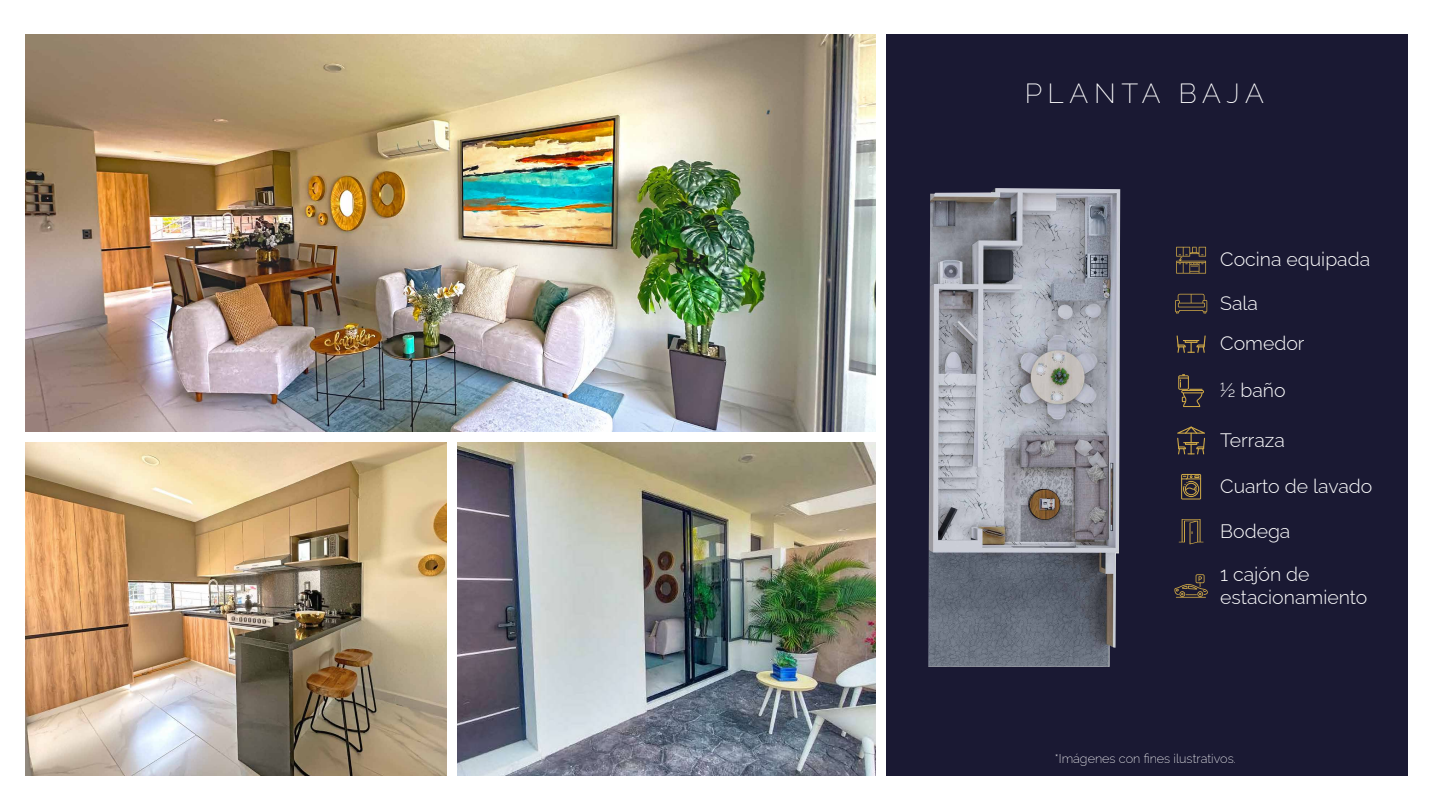
<style>
.page{position:relative;width:1440px;height:810px;background:#fff}
.page>*{position:absolute;margin:0;border:0;box-sizing:border-box;transform-origin:0 0}
.t1{font:100 27.75px "Raleway";letter-spacing:.2em;color:#fff}
.t2{font:100 19.5px/23.2px "Raleway";color:#fff}
.t3{font:100 12.67px "Raleway";color:#fff}
</style>
<div class="page">
<img style="left:26px;top:34px;width:850px;height:742px">
<div style="left:881px;top:34px;width:527px;height:742px;background:#1a1933"></div>
<img style="left:928px;top:188px;width:192px;height:479px">
<svg style="left:1177px;top:335px;width:29px;height:18px"></svg>
<svg style="left:1176px;top:247px;width:30px;height:27px"></svg>
<svg style="left:1175px;top:294px;width:32px;height:19px"></svg>
<svg style="left:1178px;top:374px;width:26px;height:33px"></svg>
<svg style="left:1177px;top:427px;width:28px;height:27px"></svg>
<svg style="left:1174px;top:574px;width:34px;height:23px"></svg>
<hr style="left:1176px;top:597px;width:30px;height:1px;background:#d2ab47">
<svg style="left:1179px;top:519px;width:25px;height:25px"></svg>
<svg style="left:1181px;top:474px;width:20px;height:26px"></svg>
<div style="left:448px;top:432px;width:9px;height:378px;background:#fff"></div>
<div style="left:0;top:432px;width:882px;height:10px;background:#fff"></div>
<div style="left:876px;top:0;width:10px;height:810px;background:#fff"></div>
<h1 class="t1" style="left:1025px;top:71px;width:241px">PLANTA BAJA</h1>
<p class="t2" style="left:1220px;top:246px;width:151px">Cocina equipada</p>
<p class="t2" style="left:1220px;top:289px;width:39px">Sala</p>
<p class="t2" style="left:1220px;top:330px;width:86px">Comedor</p>
<p class="t2" style="left:1220px;top:376px;width:67px">½ baño</p>
<p class="t2" style="left:1220px;top:426px;width:66px">Terraza</p>
<p class="t2" style="left:1220px;top:472px;width:154px">Cuarto de lavado</p>
<p class="t2" style="left:1220px;top:517px;width:72px">Bodega</p>
<p class="t2" style="left:1220px;top:560px;width:149px">1 cajón de estacionamiento</p>
<p class="t3" style="left:1055px;top:748px;width:182px">*Imágenes con fines ilustrativos.</p>
</div>
